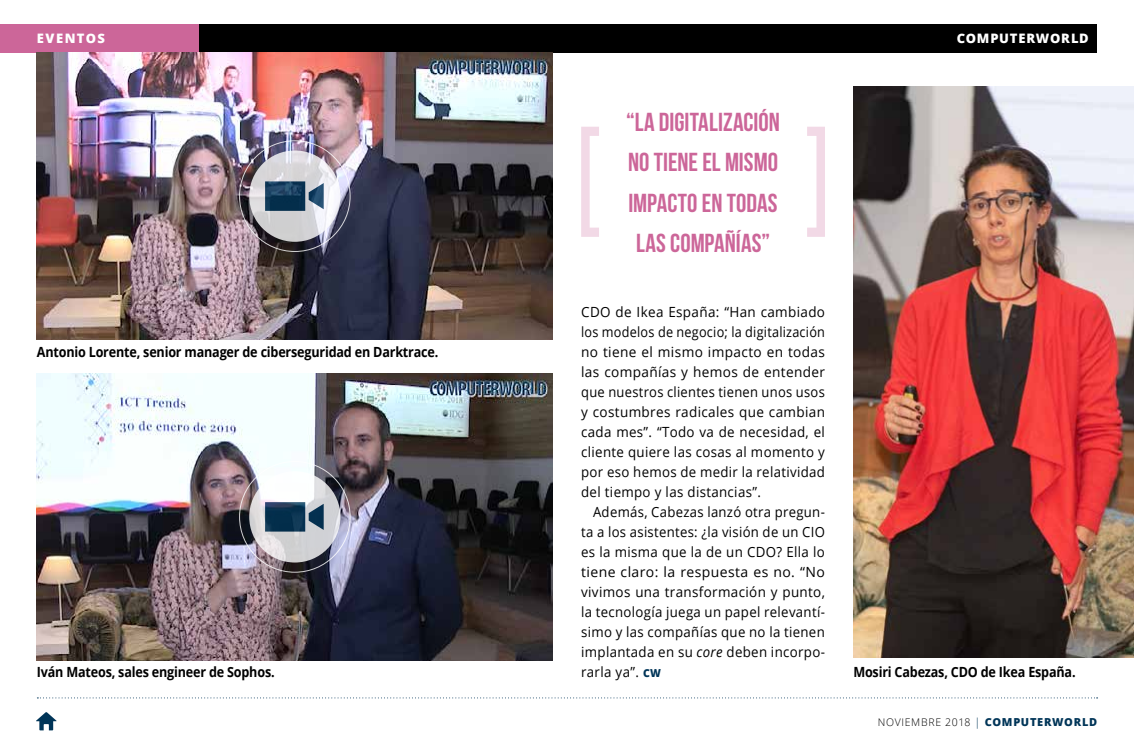
<style>
.page{position:relative;width:1134px;height:755px;background:#fff}
.page>*{position:absolute;margin:0;border:0;box-sizing:border-box;transform-origin:0 0}
.t1{font:26px/40px "Bebas Neue";color:#c69;text-align:center}
.t2{font:14px/20px "Open Sans";letter-spacing:.025em;color:#000;text-align:justify;scale:.96 1}
.t3{font:14px/20px "Open Sans";letter-spacing:.025em;color:#000;text-align:justify;scale:.94 1}
.t4{font:700 14px "Open Sans";letter-spacing:-.015em;color:#000;scale:.9 1}
.t5{font:800 13px "Open Sans";letter-spacing:.065em;color:#fff}
.t6{font:800 13px "Open Sans";letter-spacing:.105em;color:#fff}
.t7{font:300 10.5px "Open Sans";letter-spacing:.065em;color:#000}
.s1{font-style:italic}
.s2{font-weight:800;font-size:11px;color:#003558}
.s3{font-size:11px;color:#003558}
</style>
<div class="page">
<div style="left:37px;top:24px;width:1060px;height:28px;background:#000"></div>
<svg style="left:36px;top:712px;width:21px;height:17px"></svg>
<svg style="left:37px;top:697px;width:1061px;height:1px"></svg>
<div style="left:0;top:24px;width:198px;height:28px;background:#c69"></div>
<img style="left:37px;top:52px;width:516px;height:287px">
<img style="left:37px;top:373px;width:516px;height:287px">
<svg style="left:249px;top:150px;width:91px;height:91px;fill:#d7d6d9"></svg>
<svg style="left:265px;top:181px;width:59px;height:30px"></svg>
<svg style="left:249px;top:471px;width:91px;height:91px"></svg>
<svg style="left:265px;top:502px;width:59px;height:29px"></svg>
<img style="left:853px;top:87px;width:281px;height:570px">
<svg style="left:581px;top:127px;width:18px;height:110px"></svg>
<svg style="left:807px;top:127px;width:18px;height:110px"></svg>
<p class="t6" style="left:37px;top:29px;width:70px">EVENTOS</p>
<h1 class="t1" style="left:626px;top:102px;width:155px">“LA DIGITALIZACIÓN<br>NO TIENE EL MISMO<br>IMPACTO EN TODAS<br>LAS COMPAÑÍAS”</h1>
<p class="t5" style="left:957px;top:29px;width:134px">COMPUTERWORLD</p>
<p class="t2" style="left:581px;top:301px;width:256px">CDO de Ikea España: “Han cambiado los modelos de negocio; la digitalización no tiene el mismo impacto en todas las compañías y hemos de entender que nuestros clientes tienen unos usos y costumbres radicales que cambian cada mes”. “Todo va de necesidad, el cliente quiere las cosas al momento y por eso hemos de medir la relatividad del tiempo y las distancias”.</p>
<p class="t3" style="left:581px;top:501px;width:261px;text-indent:12px">Además, Cabezas lanzó otra pregun&shy;ta a los asistentes: ¿la visión de un CIO es la misma que la de un CDO? Ella lo tiene claro: la respuesta es no. “No vivimos una transformación y punto, la tecnología juega un papel relevantí&shy;simo y las compañías que no la tienen implantada en su <span class="s1">core</span> deben incorpo&shy;rarla ya”. <span class="s2">CW</span></p>
<p class="t4" style="left:37px;top:342px;width:448px">Antonio Lorente, senior manager de ciberseguridad en Darktrace.</p>
<p class="t4" style="left:37px;top:662px;width:266px">Iván Mateos, sales engineer de Sophos.</p>
<p class="t4" style="left:853px;top:662px;width:248px">Mosiri Cabezas, CDO de Ikea España.</p>
<p class="t7" style="left:878px;top:714px;width:221px">NOVIEMBRE 2018 <span class="s3">|</span> <span class="s2">COMPUTERWORLD</span></p>
</div>
